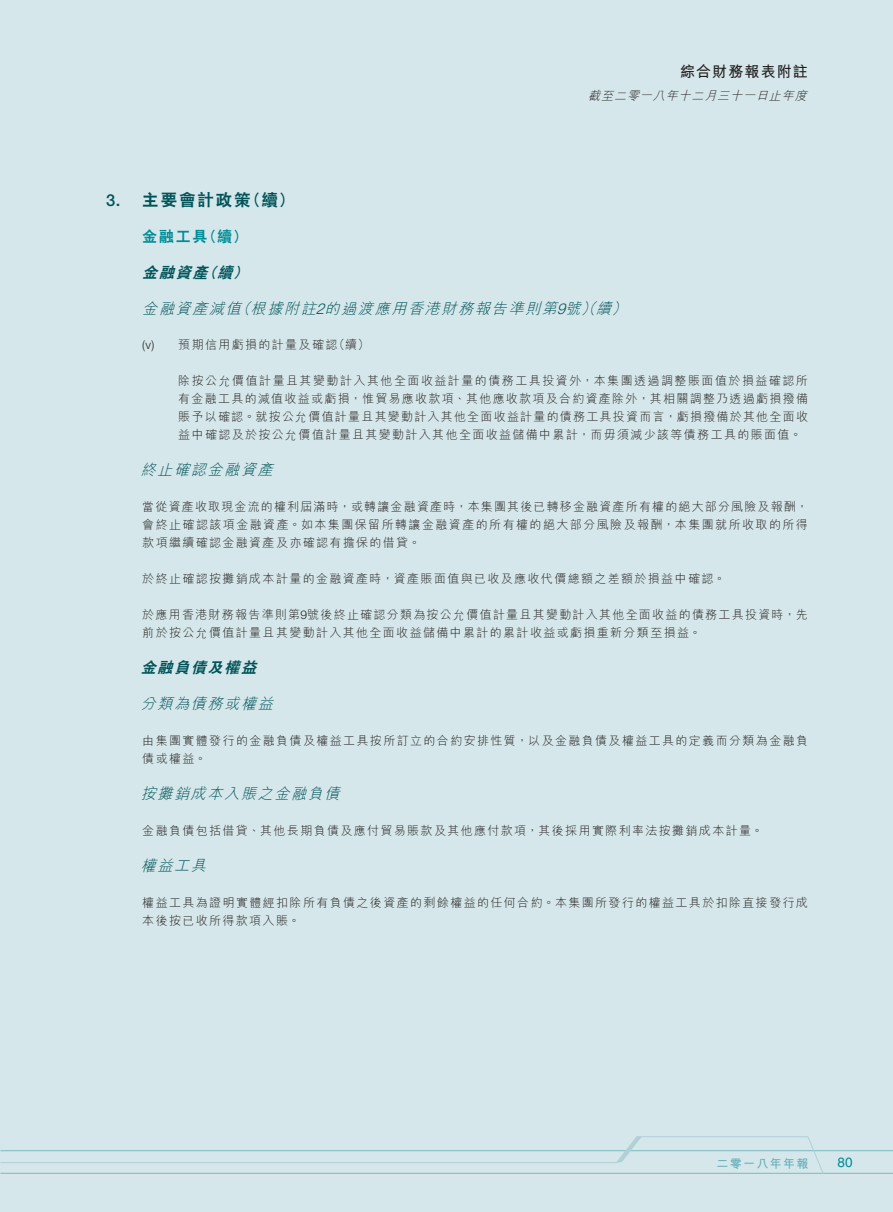
<style>
.page{position:relative;width:893px;height:1212px;background:#d5e7ea}
.page>*{position:absolute;margin:0;border:0;box-sizing:border-box;transform-origin:0 0}
._03_H1{font:800 16.5px "C Hei 2 HK";letter-spacing:.115em;color:#005459}
._03_H1-2{font:500 16.5px "Helvetica Neue LT Std";color:#005459}
._06_______H4{font:italic 300 15px "M Hei HK";color:#005459}
._05_____H3{font:italic 800 15px "C Hei 2 HK";color:#005459}
.t1{font:700 15px "M Hei HK";letter-spacing:.075em;color:#231f20}
._04___H2{font:800 15px "C Hei 2 HK";color:#008d96}
._06_______H4-2{font:italic 300 15px "Helvetica Neue LT Std";color:#005459}
.t2{font:13.5px "Helvetica LT Std";color:#008d96}
._12___P2{font:300 12px/18px "M Hei HK";letter-spacing:.115em;color:#231f20}
._13_____P4{font:300 12px/18px "M Hei HK";letter-spacing:.115em;color:#231f20;text-align:justify}
.t3{font:italic 300 12px "M Hei HK";color:#231f20}
._06_______H5{font:300 12px "M Hei HK";letter-spacing:.115em;color:#231f20}
.t4{font:700 12px "M Hei HK";letter-spacing:.11em;color:#63aeb7}
._06_______H5-2{font:300 12px "Helvetica Neue LT Std";color:#231f20}
.s1{font-family:"Helvetica Neue LT Std"}
</style>
<div class="page">
<hr style="left:0;top:1173px;width:893px;height:1px;background:#7cb9c1">
<hr style="left:0;top:1150px;width:893px;height:1px;background:#7cb9c1">
<svg style="left:0;top:1136px;width:824px;height:38px"></svg>
<p class="t1" style="left:680px;top:61px;width:129px">綜合財務報表附註</p>
<p class="t3" style="left:588px;top:87px;width:224px">截至二零一八年十二月三十一日止年度</p>
<p class="_03_H1-2" style="left:106px;top:190px;width:15px">3.</p>
<p class="_03_H1" style="left:142px;top:189px;width:110px">主要會計政策</p>
<p class="_03_H1" style="left:245px;top:189px;width:51px">（續(</p>
<p class="_04___H2" style="left:142px;top:226px;width:67px">金融工具</p>
<p class="_04___H2" style="left:202px;top:226px;width:47px">（續(</p>
<p class="_05_____H3" style="left:142px;top:262px;width:97px">金融資產續</p>
<p class="_05_____H3" style="left:202px;top:262px;width:22px">（</p>
<p class="_05_____H3" style="left:232px;top:262px;width:22px">(</p>
<p class="_06_______H4" style="left:596px;top:298px;width:22px">續</p>
<p class="_06_______H4" style="left:235px;top:298px;width:22px">（</p>
<p class="_06_______H4" style="left:581px;top:298px;width:22px">）（</p>
<p class="_06_______H4" style="left:611px;top:298px;width:22px">(</p>
<p class="_06_______H4" style="left:142px;top:298px;width:421px">金融資產減值根據附註的過渡應用香港財務報告準則第</p>
<p class="_06_______H4" style="left:557px;top:298px;width:30px">號<span class="s1">9</span></p>
<p class="_06_______H4-2" style="left:316px;top:300px;width:15px">2</p>
<p class="_06_______H5-2" style="left:142px;top:337px;width:13px">(v)</p>
<p class="_06_______H5" style="left:333px;top:336px;width:38px">（續(</p>
<p class="_06_______H5" style="left:178px;top:336px;width:161px">預期信用虧損的計量及確認</p>
<p class="_13_____P4" style="left:178px;top:371px;width:631px">除按公允價值計量且其變動計入其他全面收益計量的債務工具投資外，本集團透過調整賬面值於損益確認所有金融工具的減值收益或虧損，惟貿易應收款項、其他應收款項及合約資產除外，其相關調整乃透過虧損撥備賬予以確認。就按公允價值計量且其變動計入其他全面收益計量的債務工具投資而言，虧損撥備於其他全面收益中確認及於按公允價值計量且其變動計入其他全面收益儲備中累計，而毋須減少該等債務工具的賬面值。</p>
<p class="_06_______H4" style="left:141px;top:459px;width:139px">終止確認金融資產</p>
<p class="_12___P2" style="left:142px;top:497px;width:667px;text-align:justify">當從資產收取現金流的權利屆滿時，或轉讓金融資產時，本集團其後已轉移金融資產所有權的絕大部分風險及報酬，會終止確認該項金融資產。如本集團保留所轉讓金融資產的所有權的絕大部分風險及報酬，本集團就所收取的所得款項繼續確認金融資產及亦確認有擔保的借貸。</p>
<p class="_12___P2" style="left:142px;top:569px;width:585px">於終止確認按攤銷成本計量的金融資產時，資產賬面值與已收及應收代價總額之差額於損益中確認。</p>
<p class="_12___P2" style="left:142px;top:605px;width:667px">於應用香港財務報告準則第<span class="s1">9</span>號後終止確認分類為按公允價值計量且其變動計入其他全面收益的債務工具投資時，先前於按公允價值計量且其變動計入其他全面收益儲備中累計的累計收益或虧損重新分類至損益。</p>
<p class="_05_____H3" style="left:141px;top:657px;width:122px">金融負債及權益</p>
<p class="_06_______H4" style="left:141px;top:693px;width:139px">分類為債務或權益</p>
<p class="_12___P2" style="left:142px;top:731px;width:667px">由集團實體發行的金融負債及權益工具按所訂立的合約安排性質，以及金融負債及權益工具的定義而分類為金融負債或權益。</p>
<p class="_06_______H4" style="left:141px;top:783px;width:206px">按攤銷成本入賬之金融負債</p>
<p class="_12___P2" style="left:142px;top:821px;width:622px">金融負債包括借貸、其他長期負債及應付貿易賬款及其他應付款項，其後採用實際利率法按攤銷成本計量。</p>
<p class="_06_______H4" style="left:141px;top:855px;width:72px">權益工具</p>
<p class="_12___P2" style="left:142px;top:893px;width:667px">權益工具為證明實體經扣除所有負債之後資產的剩餘權益的任何合約。本集團所發行的權益工具於扣除直接發行成本後按已收所得款項入賬。</p>
<p class="t4" style="left:716px;top:1155px;width:93px">二零一八年年報</p>
<p class="t2" style="left:838px;top:1154px;width:17px">80</p>
</div>
